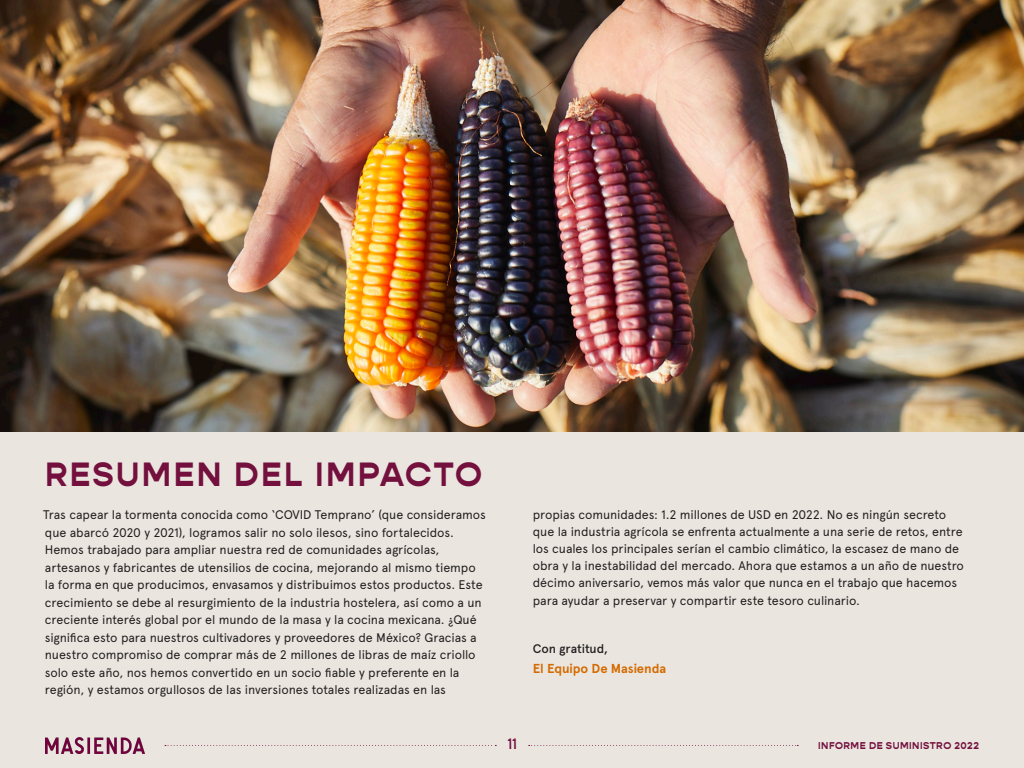
<style>
.page{position:relative;width:1024px;height:768px;background:#eae6df}
.page>*{position:absolute;margin:0;border:0;box-sizing:border-box;transform-origin:0 0}
.t1{font:700 34px "Gopher";letter-spacing:.07em;color:#73103e}
.t2{font:15px "El Maestro Espanol";color:#73103e}
.t3{font:700 13px "Apercu Pro";letter-spacing:-.005em;color:#d56a00}
.t4{font:12.5px/17.4px "Apercu Pro";letter-spacing:-.01em;color:#231f20}
.t5{font:500 12.5px "Apercu Pro";letter-spacing:-.01em;color:#231f20}
.t6{font:700 10px "Gopher";letter-spacing:.05em;color:#73103e}
</style>
<div class="page">
<img style="left:45px;top:737px;width:99px;height:16px">
<svg style="left:165px;top:745px;width:331px;height:1px"></svg>
<svg style="left:529px;top:745px;width:269px;height:1px"></svg>
<img style="left:0;top:0;width:1024px;height:431px">
<p class="t1" style="left:45px;top:454px;width:439px">RESUMEN DEL IMPACTO</p>
<p class="t4" style="left:43px;top:505px;width:444px">Tras capear la tormenta conocida como ‘COVID Temprano’ (que consideramos que abarcó 2020 y 2021), logramos salir no solo ilesos, sino fortalecidos.<br>Hemos trabajado para ampliar nuestra red de comunidades agrícolas, artesanos y fabricantes de utensilios de cocina, mejorando al mismo tiempo la forma en que producimos, envasamos y distribuimos estos productos. Este crecimiento se debe al resurgimiento de la industria hostelera, así como a un creciente interés global por el mundo de la masa y la cocina mexicana. ¿Qué significa esto para nuestros cultivadores y proveedores de México? Gracias a nuestro compromiso de comprar más de 2 millones de libras de maíz criollo solo este año, nos hemos convertido en un socio fiable y preferente en la región, y estamos orgullosos de las inversiones totales realizadas en las</p>
<p class="t4" style="left:533px;top:505px;width:433px;line-height:17.1px">propias comunidades: 1.2 millones de USD en 2022. No es ningún secreto que la industria agrícola se enfrenta actualmente a una serie de retos, entre los cuales los principales serían el cambio climático, la escasez de mano de obra y la inestabilidad del mercado. Ahora que estamos a un año de nuestro décimo aniversario, vemos más valor que nunca en el trabajo que hacemos para ayudar a preservar y compartir este tesoro culinario.</p>
<p class="t5" style="left:533px;top:639px;width:77px">Con gratitud,</p>
<p class="t3" style="left:533px;top:658px;width:135px">El Equipo De Masienda</p>
<p class="t2" style="left:507px;top:736px;width:10px">11</p>
<p class="t6" style="left:818px;top:740px;width:162px">INFORME DE SUMINISTRO 2022</p>
</div>
